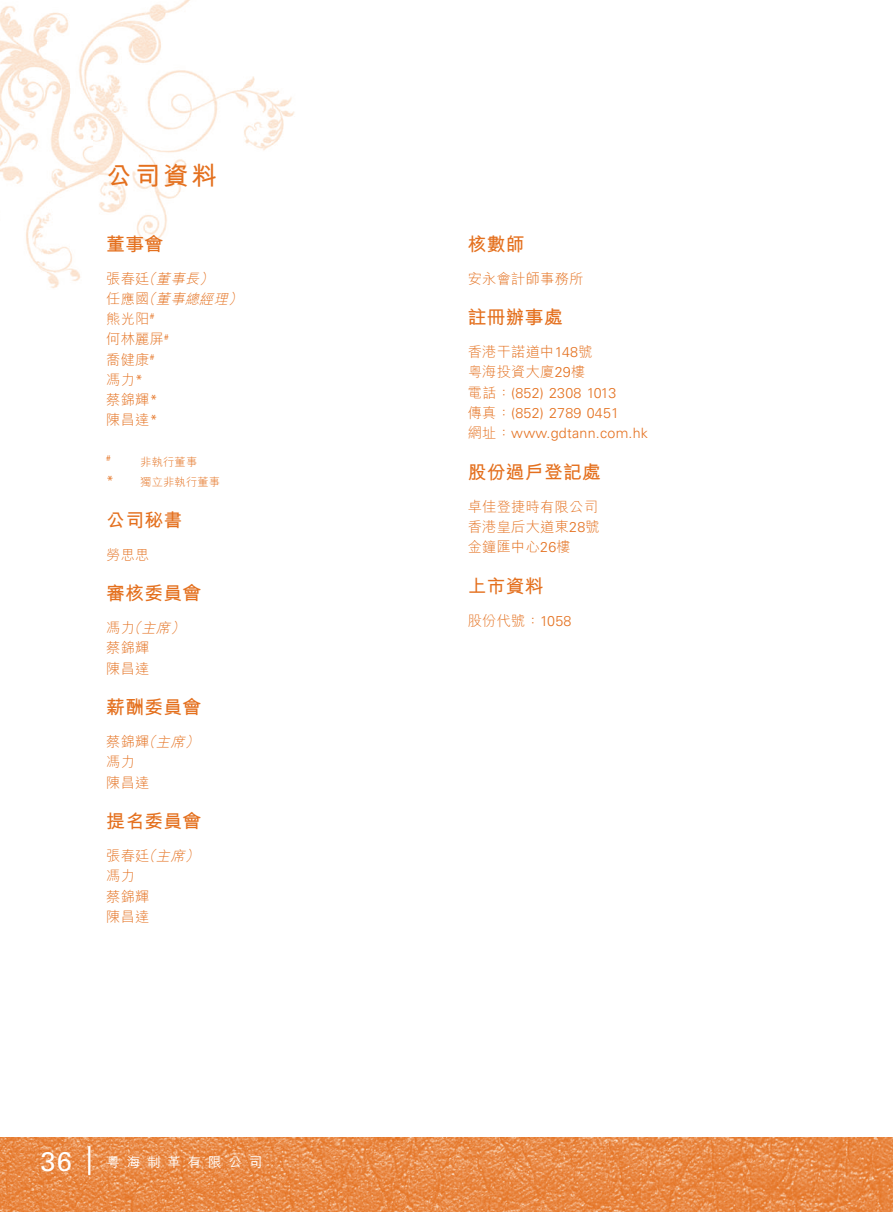
<style>
.page{position:relative;width:893px;height:1212px;background:#fff}
.page>*{position:absolute;margin:0;border:0;box-sizing:border-box;transform-origin:0 0}
.t1{font:27px "Univers LT Std";color:#fff}
.t2{font:700 25.5px "M Hei HK";color:#e4701e}
.t3{font:700 18.75px "M Hei HK";letter-spacing:.015em;color:#e4701e}
.t4{font:300 14.25px/20.2px "M Hei HK";letter-spacing:.015em;color:#e4701e}
.t5{font:300 14.25px/20.2px "Univers LT Std";letter-spacing:.015em;color:#e4701e}
.t6{font:500 13.5px "M Hei HK";letter-spacing:.505em;color:#fff}
.t7{font:300 11.25px/20.2px "M Hei HK";letter-spacing:.015em;color:#e4701e}
.t8{font:300 8.25px "Univers LT Std";color:#e4701e}
.s1{font-style:italic}
.s2{font-family:"Univers LT Std"}
.s3{font-family:"Univers LT Std";font-size:14.25px}
.s4{font-family:"M Hei HKS"}
.s5{font-family:"M Hei HK"}
</style>
<div class="page">
<img style="left:0;top:0;width:295px;height:289px">
<img style="left:0;top:1137px;width:893px;height:75px">
<hr style="left:88px;top:1146px;width:2px;height:29px;background:#fff">
<p class="t2" style="left:106px;top:157px;width:112px">公司資料</p>
<p class="t3" style="left:106px;top:230px;width:58px">董事會</p>
<p class="t4" style="left:106px;top:268px;width:142px">張春廷<span class="s1">（董事長）<br></span>任應國<span class="s1">（董事總經理）</span>熊光阳<sup>#<br></sup>何林麗屏<sup>#<br></sup>喬健康<sup>#<br></sup>馮力<span class="s2">*<br></span>蔡錦輝<span class="s2">*<br></span>陳昌達<span class="s2">*</span></p>
<p class="t8" style="left:106px;top:453px;width:6px">#</p>
<p class="t7" style="left:106px;top:451px;width:115px;text-indent:34px">非執行董事<br><span class="s3">*</span> 獨立非執行董事</p>
<p class="t3" style="left:106px;top:506px;width:77px">公司秘書</p>
<p class="t4" style="left:106px;top:544px;width:45px">勞思思</p>
<p class="t3" style="left:106px;top:579px;width:97px">審核委員會</p>
<p class="t4" style="left:106px;top:617px;width:84px">馮力<span class="s1">（主席）</span>蔡錦輝<br>陳昌達</p>
<p class="t3" style="left:106px;top:693px;width:97px">薪酬委員會</p>
<p class="t4" style="left:106px;top:731px;width:99px">蔡錦輝<span class="s1">（主席）</span>馮力<br>陳昌達</p>
<p class="t3" style="left:106px;top:807px;width:97px">提名委員會</p>
<p class="t4" style="left:106px;top:845px;width:99px">張春廷<span class="s1">（主席）</span>馮力<br>蔡錦輝<br>陳昌達</p>
<p class="t1" style="left:40px;top:1145px;width:33px">36</p>
<p class="t6" style="left:107px;top:1152px;width:157px"><span class="s4">粵</span>海制革有限公司</p>
<p class="t3" style="left:468px;top:230px;width:58px">核數師</p>
<p class="t4" style="left:468px;top:268px;width:117px">安永會計師事務所</p>
<p class="t3" style="left:468px;top:303px;width:97px">註冊辦事處</p>
<p class="t5" style="left:468px;top:342px;width:182px"><span class="s5">香港干諾道中</span>148<span class="s5">號<br></span><span class="s4">粵</span><span class="s5">海投資大廈</span>29<span class="s5">樓<br>電話：</span>(852) 2308 1013<br><span class="s5">傳真：</span>(852) 2789 0451<br><span class="s5">網址：</span>www.gdtann.com.hk</p>
<p class="t3" style="left:468px;top:458px;width:135px">股份過戶登記處</p>
<p class="t4" style="left:468px;top:496px;width:133px">卓佳登捷時有限公司香港皇后大道東<span class="s2">28</span>號金鐘匯中心<span class="s2">26</span>樓</p>
<p class="t3" style="left:468px;top:572px;width:77px">上市資料</p>
<p class="t4" style="left:468px;top:610px;width:105px">股份代號：<span class="s2">1058</span></p>
</div>
